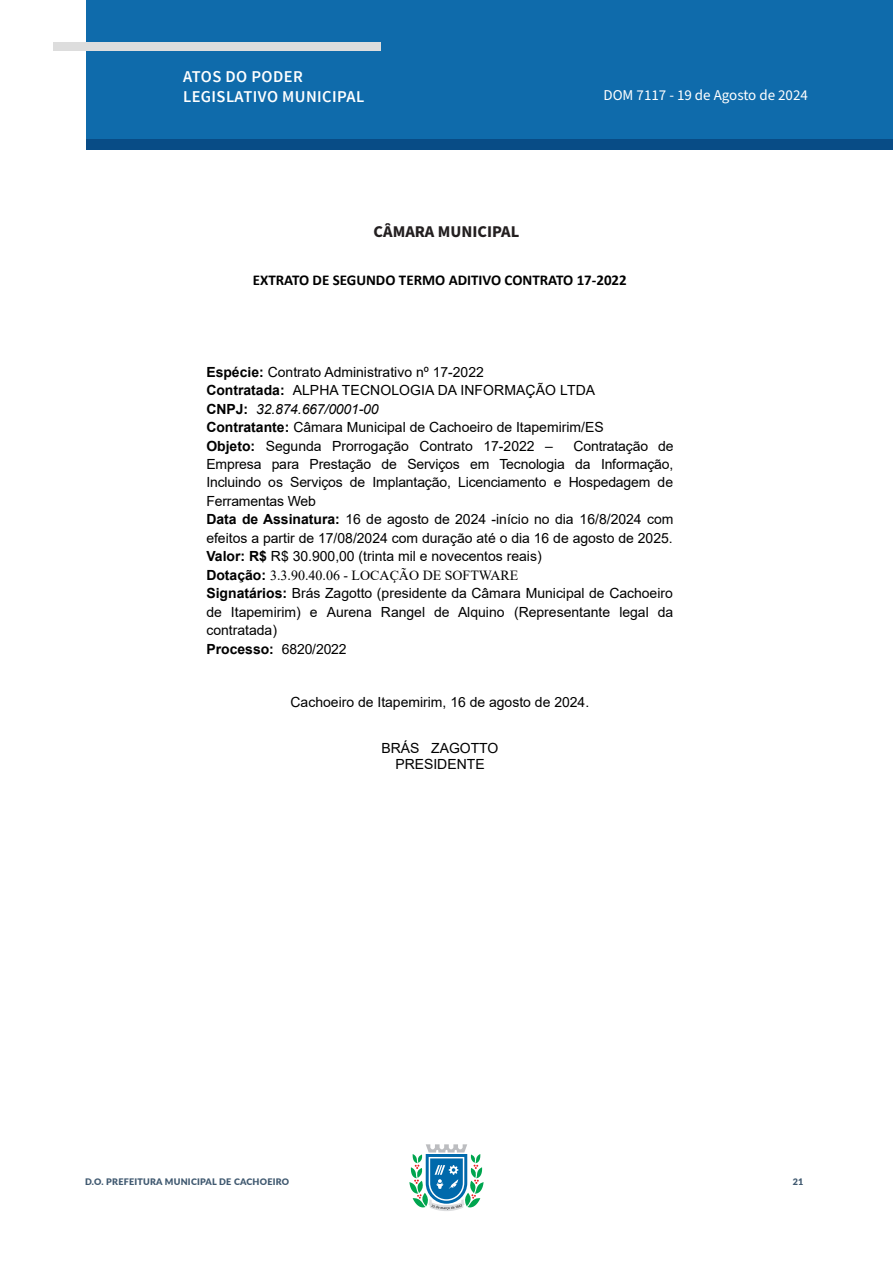
<style>
.page{position:relative;width:893px;height:1263px;background:#fff}
.page>*{position:absolute;margin:0;border:0;box-sizing:border-box;transform-origin:0 0}
.t1{font:600 16.5px "Source Sans Pro";letter-spacing:.025em;color:#fff}
.t2{font:700 16.5px "Source Sans Pro";color:#231f20}
.t3{font:700 15px "Calibri";color:#000}
.t4{font:15px "Source Sans Pro";color:#fff}
.t5{font:13.95px/18.5px "Arial";color:#000}
.t6{font:13.95px "Times New Roman";color:#000}
.t7{font:900 9px "Lato";letter-spacing:.025em;color:#405970}
.s1{font-weight:700}
.s2{font-style:italic}
.s3{font-family:"Arial";font-weight:700}
</style>
<div class="page">
<svg style="left:409px;top:1144px;width:75px;height:67px"></svg>
<div style="left:86px;top:0;width:807px;height:140px;background:#0f6bab"></div>
<div style="left:87px;top:140px;width:806px;height:10px;background:#084c86"></div>
<div style="left:53px;top:42px;width:328px;height:9px;background:#ddd"></div>
<p class="t1" style="left:183px;top:66px;width:121px">ATOS DO PODER</p>
<p class="t1" style="left:183px;top:86px;width:183px">LEGISLATIVO MUNICIPAL</p>
<p class="t4" style="left:603px;top:85px;width:206px">DOM 7117 - 19 de Agosto de 2024</p>
<p class="t2" style="left:374px;top:221px;width:147px">CÂMARA MUNICIPAL</p>
<p class="t3" style="left:253px;top:275px;width:375px">EXTRATO DE SEGUNDO TERMO ADITIVO CONTRATO 17-2022</p>
<p class="t5" style="left:206px;top:363px;width:399px"><span class="s1">Espécie:</span> Contrato Administrativo nº 17-2022<br><span class="s1">Contratada:</span> ALPHA TECNOLOGIA DA INFORMAÇÃO LTDA <span class="s1">CNPJ:</span> <span class="s2">32.874.667/0001-00<br></span><span class="s1">Contratante:</span> Câmara Municipal de Cachoeiro de Itapemirim/ES <span class="s1">Objeto:</span> Segunda Prorrogação Contrato 17-2022 –</p>
<p class="t5" style="left:206px;top:436px;width:469px;text-indent:367px">Contratação de Empresa para Prestação de Serviços em Tecnologia da Informação, Incluindo os Serviços de Implantação, Licenciamento e Hospedagem de Ferramentas Web<br><span class="s1">Data de Assinatura:</span> 16 de agosto de 2024 -início no dia 16/8/2024 com efeitos a partir de 17/08/2024 com duração até o dia 16 de agosto de 2025.<br><span class="s1">Valor: R$</span> R$ 30.900,00 (trinta mil e novecentos reais)</p>
<p class="t6" style="left:206px;top:568px;width:314px"><span class="s3">Dotação:</span> 3.3.90.40.06 - LOCAÇÃO DE SOFTWARE</p>
<p class="t5" style="left:206px;top:584px;width:468px"><span class="s1">Signatários:</span> Brás Zagotto (presidente da Câmara Municipal de Cachoeiro de Itapemirim) e Aurena Rangel de Alquino (Representante legal da contratada)<br><span class="s1">Processo:</span> 6820/2022</p>
<p class="t5" style="left:291px;top:693px;width:300px">Cachoeiro de Itapemirim, 16 de agosto de 2024.</p>
<p class="t5" style="left:381px;top:740px;width:118px;line-height:16px;text-align:center">BRÁS ZAGOTTO<br>PRESIDENTE</p>
<p class="t7" style="left:85px;top:1175px;width:206px">D.O. PREFEITURA MUNICIPAL DE CACHOEIRO</p>
<p class="t7" style="left:793px;top:1175px;width:12px">21</p>
</div>
